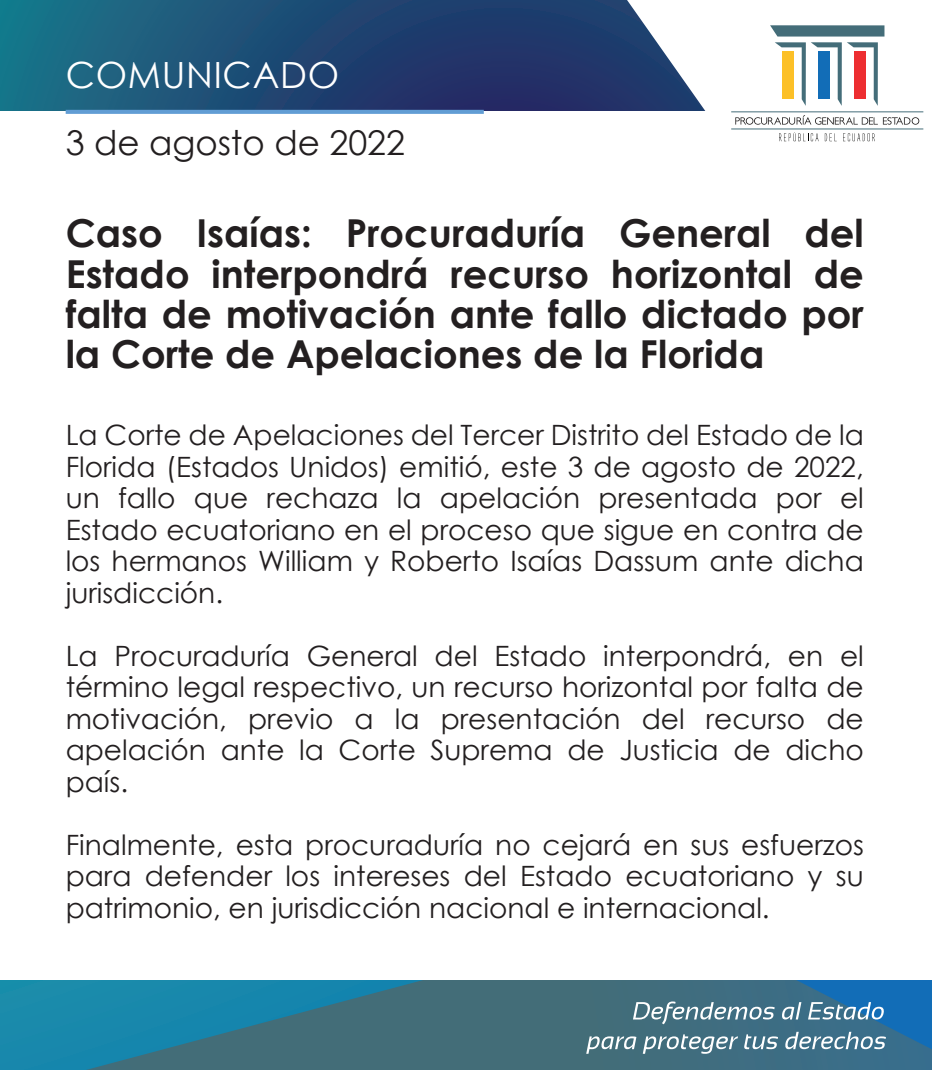
<style>
.page{position:relative;width:932px;height:1070px;background:#fff}
.page>*{position:absolute;margin:0;border:0;box-sizing:border-box;transform-origin:0 0}
.t1{font:700 38.5px/40.2px "Century Gothic";color:#231f20;text-align:justify}
.t2{font:36.14px "Century Gothic";letter-spacing:.02em;color:#fff}
.t3{font:34.12px "Century Gothic";color:#231f20}
.t4{font:28px/31.5px "Century Gothic";color:#231f20;text-align:justify}
</style>
<div class="page">
<svg style="left:0;top:0;width:627px;height:112px;background:#1f4b74"></svg>
<svg style="left:80px;top:980px;width:852px;height:90px;background:#34738a"></svg>
<svg style="left:627px;top:0;width:297px;height:142px"></svg>
<svg style="left:770px;top:25px;width:114px;height:81px"></svg>
<div style="left:782px;top:51px;width:11px;height:47px;background:#fcc027"></div>
<div style="left:818px;top:51px;width:11px;height:47px;background:#126db7"></div>
<div style="left:854px;top:51px;width:11px;height:47px;background:#ed2e31"></div>
<svg style="left:735px;top:115px;width:184px;height:10px"></svg>
<hr style="left:731px;top:111px;width:192px;height:1px;background:#446d79">
<hr style="left:731px;top:129px;width:192px;height:1px;background:#446d79">
<svg style="left:779px;top:132px;width:39px;height:9px"></svg>
<svg style="left:824px;top:133px;width:12px;height:8px"></svg>
<svg style="left:843px;top:133px;width:31px;height:8px"></svg>
<svg style="left:66px;top:110px;width:418px;height:4px;background:#659fd5"></svg>
<svg style="left:633px;top:1001px;width:141px;height:23px;background:#6c8f9d"></svg>
<svg style="left:781px;top:1002px;width:20px;height:17px"></svg>
<svg style="left:808px;top:1002px;width:76px;height:17px"></svg>
<svg style="left:586px;top:1036px;width:50px;height:18px"></svg>
<svg style="left:642px;top:1034px;width:136px;height:20px;background:#6f919f"></svg>
<svg style="left:784px;top:1032px;width:101px;height:17px"></svg>
<p class="t2" style="left:66px;top:50px;width:275px">COMUNICADO</p>
<p class="t3" style="left:66px;top:119px;width:341px">3 de agosto de 2022</p>
<h1 class="t1" style="left:66px;top:212px;width:799px">Caso Isaías: Procuraduría General del Estado interpondrá recurso horizontal de falta de motivación ante fallo dictado por la Corte de Apelaciones de la Florida</h1>
<p class="t4" style="left:66px;top:419px;width:799px">La Corte de Apelaciones del Tercer Distrito del Estado de la Florida (Estados Unidos) emitió, este 3 de agosto de 2022, un fallo que rechaza la apelación presentada por el Estado ecuatoriano en el proceso que sigue en contra de los hermanos William y Roberto Isaías Dassum ante dicha jurisdicción.</p>
<p class="t4" style="left:66px;top:639px;width:799px">La Procuraduría General del Estado interpondrá, en el término legal respectivo, un recurso horizontal por falta de motivación, previo a la presentación del recurso de apelación ante la Corte Suprema de Justicia de dicho país.</p>
<p class="t4" style="left:66px;top:828px;width:799px">Finalmente, esta procuraduría no cejará en sus esfuerzos para defender los intereses del Estado ecuatoriano y su patrimonio, en jurisdicción nacional e internacional.</p>
</div>
